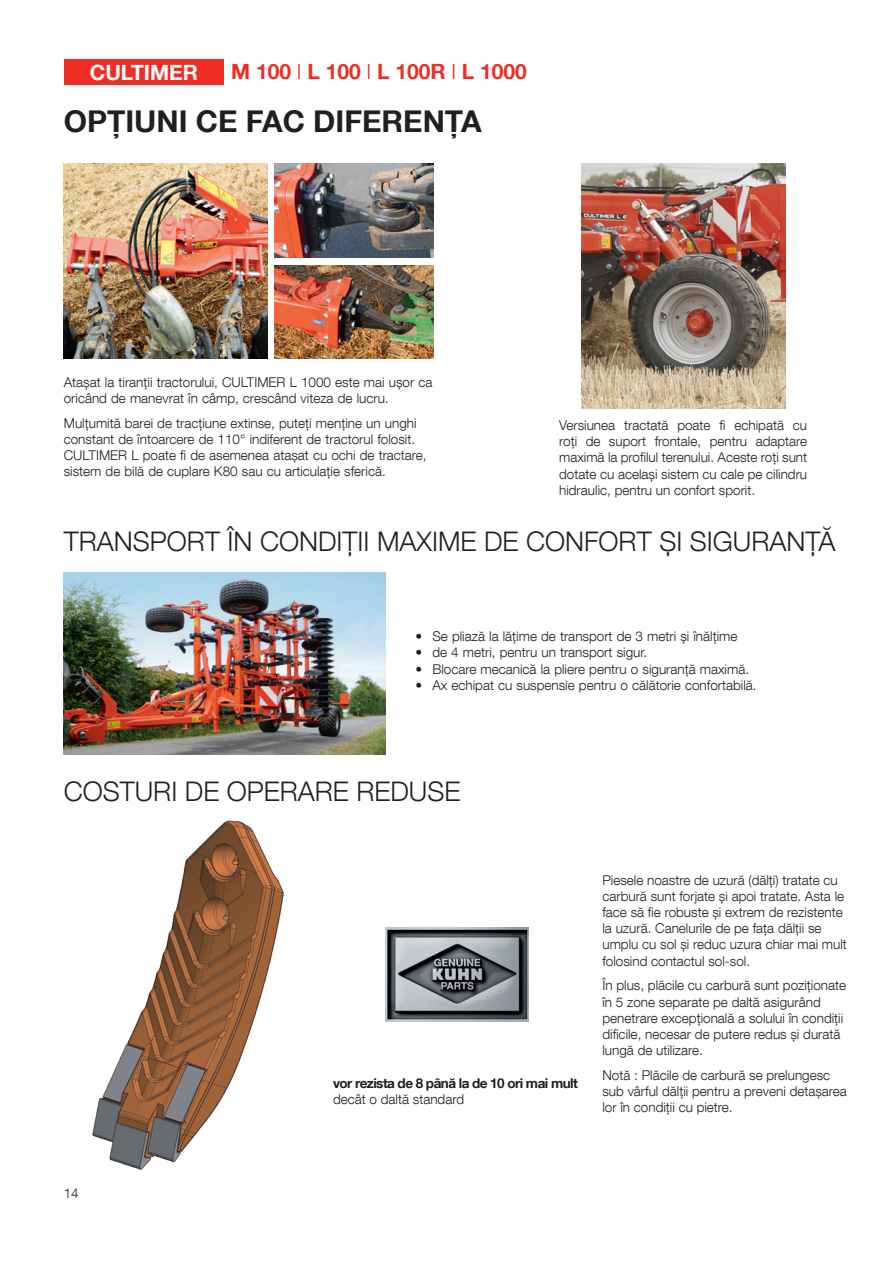
<style>
.page{position:relative;width:893px;height:1263px;background:#fff}
.page>*{position:absolute;margin:0;border:0;box-sizing:border-box;transform-origin:0 0}
.t1{font:700 30px "Helvetica Neue LT Com";color:#231f20}
.t2{font:300 27px "Helvetica Neue LT Com";color:#231f20}
.t3{font:700 21px "Helvetica Neue LT Com";color:#ee2e25}
.t4{font:700 21px "Helvetica Neue LT Com";color:#fff}
.t5{font:300 13.5px/16.2px "Helvetica Neue LT Com";color:#231f20}
.t6{font:700 13.5px "Helvetica Neue LT Com";letter-spacing:-.04em;color:#231f20}
.s1{font-weight:300}
</style>
<div class="page">
<div style="left:64px;top:60px;width:160px;height:25px;background:#ee2e25"></div>
<img style="left:581px;top:163px;width:204px;height:245px">
<img style="left:64px;top:572px;width:321px;height:182px">
<img style="left:64px;top:163px;width:203px;height:196px">
<img style="left:274px;top:266px;width:159px;height:93px">
<img style="left:274px;top:163px;width:159px;height:94px">
<img style="left:92px;top:821px;width:192px;height:348px">
<img style="left:385px;top:927px;width:144px;height:94px">
<p class="t4" style="left:90px;top:59px;width:110px">CULTIMER</p>
<p class="t3" style="left:231px;top:59px;width:297px">M 100 <span class="s1">I</span> L 100 <span class="s1">I</span> L 100R <span class="s1">I</span> L 1000</p>
<p class="t1" style="left:64px;top:102px;width:419px">OPȚIUNI CE FAC DIFERENȚA</p>
<p class="t5" style="left:64px;top:373px;width:370px">Atașat la tiranții tractorului, CULTIMER L 1000 este mai ușor ca oricând de manevrat în câmp, crescând viteza de lucru.</p>
<p class="t5" style="left:64px;top:414px;width:354px">Mulțumită barei de tracțiune extinse, puteți menține un unghi constant de întoarcere de 110° indiferent de tractorul folosit.</p>
<p class="t5" style="left:64px;top:447px;width:364px">CULTIMER L poate fi de asemenea atașat cu ochi de tractare, sistem de bilă de cuplare K80 sau cu articulație sferică.</p>
<p class="t5" style="left:559px;top:417px;width:250px;text-align:justify">Versiunea tractată poate fi echipată cu roți de suport frontale, pentru adaptare maximă la profilul terenului. Aceste roți sunt dotate cu același sistem cu cale pe cilindru hidraulic, pentru un confort sporit.</p>
<p class="t2" style="left:64px;top:525px;width:773px">TRANSPORT ÎN CONDIȚII MAXIME DE CONFORT ȘI SIGURANȚĂ</p>
<p class="t5" style="left:415px;top:628px;width:324px">• Se pliază la lățime de transport de 3 metri și înălțime</p>
<p class="t5" style="left:415px;top:644px;width:233px">• de 4 metri, pentru un transport sigur.</p>
<p class="t5" style="left:415px;top:660px;width:335px">• Blocare mecanică la pliere pentru o siguranță maximă.</p>
<p class="t5" style="left:415px;top:676px;width:343px">• Ax echipat cu suspensie pentru o călătorie confortabilă.</p>
<p class="t2" style="left:64px;top:775px;width:398px">COSTURI DE OPERARE REDUSE</p>
<p class="t6" style="left:333px;top:1074px;width:246px">vor rezista de 8 până la de 10 ori mai mult</p>
<p class="t5" style="left:333px;top:1091px;width:133px">decât o daltă standard</p>
<p class="t5" style="left:602px;top:871px;width:246px">Piesele noastre de uzură (dălți) tratate cu carbură sunt forjate și apoi tratate. Asta le face să fie robuste și extrem de rezistente la uzură. Canelurile de pe fața dălții se umplu cu sol și reduc uzura chiar mai mult folosind contactul sol-sol.</p>
<p class="t5" style="left:602px;top:977px;width:245px">În plus, plăcile cu carbură sunt poziționate în 5 zone separate pe daltă asigurând penetrare excepțională a solului în condiții dificile, necesar de putere redus și durată lungă de utilizare.</p>
<p class="t5" style="left:602px;top:1067px;width:246px">Notă : Plăcile de carbură se prelungesc sub vârful dălții pentru a preveni detașarea lor în condiții cu pietre.</p>
<p class="t5" style="left:64px;top:1185px;width:16px">14</p>
</div>
